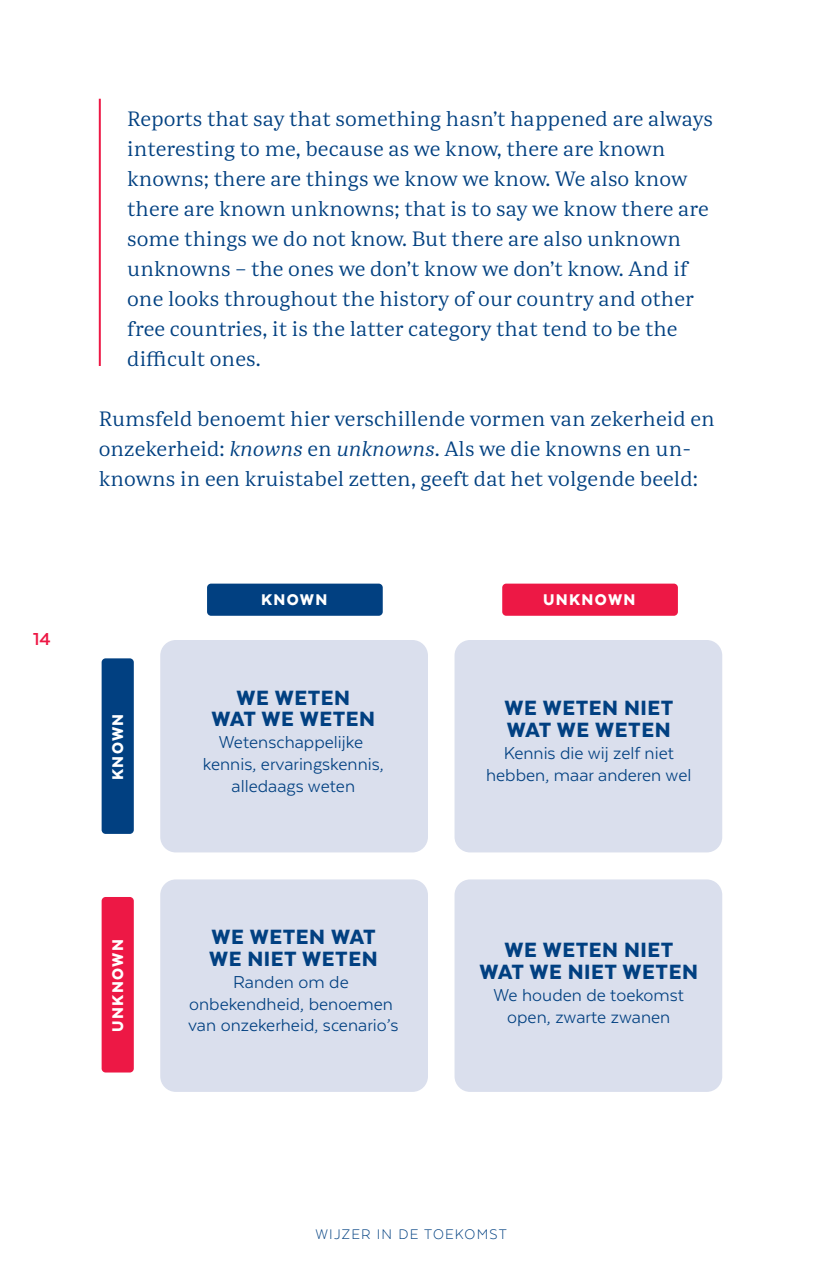
<style>
.page{position:relative;width:822px;height:1275px;background:#fff}
.page>*{position:absolute;margin:0;border:0;box-sizing:border-box;transform-origin:0 0}
.t1{font:900 23.8px/21.8px "Texta";letter-spacing:.025em;color:#014081;text-align:center}
.t2{font:20px/30px "Abelard";color:#014081}
.t3{font:700 20px "Texta";color:#ed1845}
.t4{font:19.8px/21.8px "Texta";color:#014081;text-align:center}
.t5{font:900 17.8px "Texta";letter-spacing:.075em;color:#fff}
.t6{font:300 16px "Texta";letter-spacing:.075em;color:#014081}
.s1{font-style:italic}
</style>
<div class="page">
<hr style="left:99px;top:99px;width:2px;height:267px;background:#ed1845">
<div style="left:454px;top:879px;width:267px;height:213px;background:#dadfed;border-radius:16px"></div>
<div style="left:160px;top:879px;width:267px;height:213px;background:#dadfed;border-radius:16px"></div>
<div style="left:454px;top:640px;width:267px;height:212px;background:#dadfed;border-radius:16px"></div>
<div style="left:160px;top:640px;width:267px;height:212px;background:#dadfed;border-radius:16px"></div>
<div style="left:502px;top:583px;width:175px;height:33px;background:#ed1845;border-radius:4px"></div>
<div style="left:207px;top:583px;width:175px;height:33px;background:#014081;border-radius:4px"></div>
<div style="left:102px;top:897px;width:32px;height:175px;background:#ed1845;border-radius:4px"></div>
<div style="left:102px;top:658px;width:32px;height:176px;background:#014081;border-radius:4px"></div>
<p class="t3" style="left:33px;top:628px;width:19px">14</p>
<p class="t2" style="left:127px;top:104px;width:587px">Reports that say that something hasn’t happened are always interesting to me, because as we know, there are known knowns; there are things we know we know. We also know there are known unknowns; that is to say we know there are some things we do not know. But there are also unknown unknowns – the ones we don’t know we don’t know. And if one looks throughout the history of our country and other free countries, it is the latter category that tend to be the difficult ones.</p>
<p class="t2" style="left:99px;top:404px;width:617px">Rumsfeld benoemt hier verschillende vormen van zekerheid en onzekerheid: <span class="s1">knowns</span> en <span class="s1">unknowns</span>. Als we die knowns en un&shy;knowns in een kruistabel zetten, geeft dat het volgende beeld:</p>
<p class="t5" style="left:108px;top:780px;width:68px;rotate:-90deg">KNOWN</p>
<p class="t5" style="left:261px;top:590px;width:68px">KNOWN</p>
<p class="t5" style="left:543px;top:590px;width:94px">UNKNOWN</p>
<p class="t1" style="left:211px;top:686px;width:165px">WE WETEN<br>WAT WE WETEN</p>
<p class="t4" style="left:203px;top:731px;width:182px">Wetenschappelijke kennis, ervaringskennis, alledaags weten</p>
<p class="t1" style="left:504px;top:697px;width:170px;text-align:left">WE WETEN NIET<br>WAT WE WETEN</p>
<p class="t4" style="left:486px;top:742px;width:207px">Kennis die wij zelf niet hebben, maar anderen wel</p>
<p class="t5" style="left:108px;top:1031px;width:94px;rotate:-90deg">UNKNOWN</p>
<p class="t1" style="left:209px;top:925px;width:170px;text-align:left">WE WETEN WAT<br>WE NIET WETEN</p>
<p class="t4" style="left:188px;top:970px;width:212px">Randen om de onbekendheid, benoemen van onzekerheid, scenario’s</p>
<p class="t1" style="left:479px;top:939px;width:220px">WE WETEN NIET<br>WAT WE NIET WETEN</p>
<p class="t4" style="left:493px;top:984px;width:192px">We houden de toekomst open, zwarte zwanen</p>
<p class="t6" style="left:315px;top:1226px;width:193px">WIJZER IN DE TOEKOMST</p>
</div>
